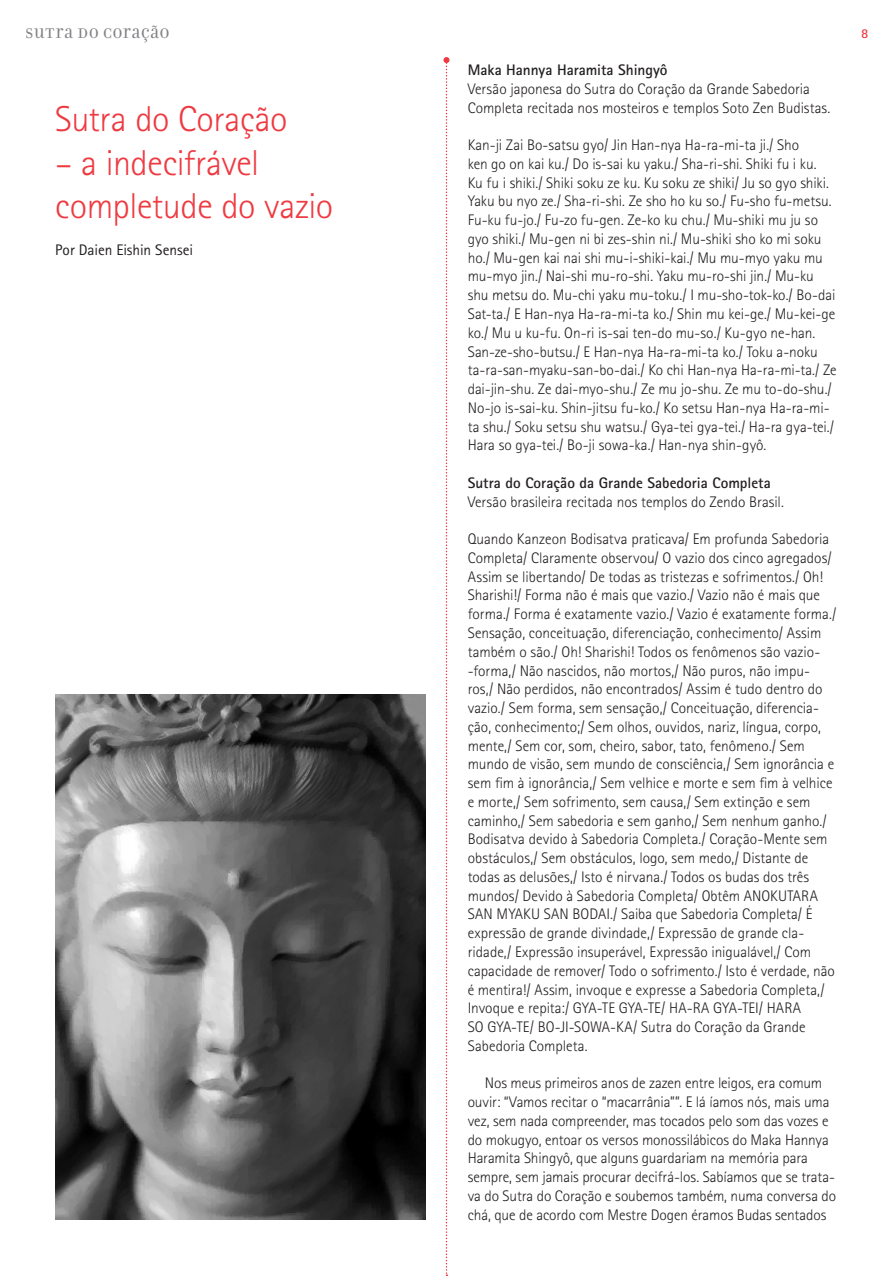
<style>
.page{position:relative;width:893px;height:1276px;background:#fff}
.page>*{position:absolute;margin:0;border:0;box-sizing:border-box;transform-origin:0 0}
.TITULO_ROTI{font:300 36px/43.2px "Rotis Sans Serif Std";letter-spacing:-.015em;color:#ee3a41}
.texto_Rotis{font:300 15.3px/18.8px "Rotis Sans Serif Std";letter-spacing:-.005em;color:#231f20}
.texto_Rotis-2{font:700 15.3px "Rotis Sans Serif Std";color:#231f20}
.assinatura_Rotis{font:15.3px "Rotis Sans Serif Std";letter-spacing:-.005em;color:#231f20}
.chapel_Filosofia{font:15px "Filosofia Unicase";letter-spacing:.055em;color:#808285}
.t1{font:700 13.5px "Rotis Sans Serif Std";color:#ee3a41}
</style>
<div class="page">
<img style="left:55px;top:694px;width:370px;height:525px">
<svg style="left:443px;top:57px;width:6px;height:1219px"></svg>
<p class="chapel_Filosofia" style="left:26px;top:24px;width:145px">SUTRA DO CORAÇÃO</p>
<p class="t1" style="left:861px;top:24px;width:9px">8</p>
<p class="TITULO_ROTI" style="left:55px;top:98px;width:234px">Sutra do Coração</p>
<p class="TITULO_ROTI" style="left:55px;top:141px;width:279px">– a indecifrável completude do vazio</p>
<p class="assinatura_Rotis" style="left:55px;top:240px;width:139px">Por Daien Eishin Sensei</p>
<p class="texto_Rotis-2" style="left:468px;top:60px;width:201px">Maka Hannya Haramita Shingyô</p>
<p class="texto_Rotis" style="left:468px;top:79px;width:364px">Versão japonesa do Sutra do Coração da Grande Sabedoria<br>Completa recitada nos mosteiros e templos Soto Zen Budistas.</p>
<p class="texto_Rotis" style="left:468px;top:136px;width:371px">Kan-ji Zai Bo-satsu gyo/ Jin Han-nya Ha-ra-mi-ta ji./ Sho<br>ken go on kai ku./ Do is-sai ku yaku./ Sha-ri-shi. Shiki fu i ku.<br>Ku fu i shiki./ Shiki soku ze ku. Ku soku ze shiki/ Ju so gyo shiki.<br>Yaku bu nyo ze./ Sha-ri-shi. Ze sho ho ku so./ Fu-sho fu-metsu.<br>Fu-ku fu-jo./ Fu-zo fu-gen. Ze-ko ku chu./ Mu-shiki mu ju so gyo shiki./ Mu-gen ni bi zes-shin ni./ Mu-shiki sho ko mi soku ho./ Mu-gen kai nai shi mu-i-shiki-kai./ Mu mu-myo yaku mu mu-myo jin./ Nai-shi mu-ro-shi. Yaku mu-ro-shi jin./ Mu-ku shu metsu do. Mu-chi yaku mu-toku./ I mu-sho-tok-ko./ Bo-dai Sat-ta./ E Han-nya Ha-ra-mi-ta ko./ Shin mu kei-ge./ Mu-kei-ge ko./ Mu u ku-fu. On-ri is-sai ten-do mu-so./ Ku-gyo ne-han.<br>San-ze-sho-butsu./ E Han-nya Ha-ra-mi-ta ko./ Toku a-noku ta-ra-san-myaku-san-bo-dai./ Ko chi Han-nya Ha-ra-mi-ta./ Ze dai-jin-shu. Ze dai-myo-shu./ Ze mu jo-shu. Ze mu to-do-shu./ No-jo is-sai-ku. Shin-jitsu fu-ko./ Ko setsu Han-nya Ha-ra-mi&shy;ta shu./ Soku setsu shu watsu./ Gya-tei gya-tei./ Ha-ra gya-tei./ Hara so gya-tei./ Bo-ji sowa-ka./ Han-nya shin-gyô.</p>
<p class="texto_Rotis-2" style="left:468px;top:473px;width:305px">Sutra do Coração da Grande Sabedoria Completa</p>
<p class="texto_Rotis" style="left:468px;top:492px;width:318px">Versão brasileira recitada nos templos do Zendo Brasil.</p>
<p class="texto_Rotis" style="left:468px;top:529px;width:370px">Quando Kanzeon Bodisatva praticava/ Em profunda Sabedoria Completa/ Claramente observou/ O vazio dos cinco agregados/ Assim se libertando/ De todas as tristezas e sofrimentos./ Oh!<br>Sharishi!/ Forma não é mais que vazio./ Vazio não é mais que forma./ Forma é exatamente vazio./ Vazio é exatamente forma./ Sensação, conceituação, diferenciação, conhecimento/ Assim também o são./ Oh! Sharishi! Todos os fenômenos são vazio--forma,/ Não nascidos, não mortos,/ Não puros, não impu&shy;ros,/ Não perdidos, não encontrados/ Assim é tudo dentro do vazio./ Sem forma, sem sensação,/ Conceituação, diferencia&shy;ção, conhecimento;/ Sem olhos, ouvidos, nariz, língua, corpo, mente,/ Sem cor, som, cheiro, sabor, tato, fenômeno./ Sem mundo de visão, sem mundo de consciência,/ Sem ignorância e sem fim à ignorância,/ Sem velhice e morte e sem fim à velhice e morte,/ Sem sofrimento, sem causa,/ Sem extinção e sem caminho,/ Sem sabedoria e sem ganho,/ Sem nenhum ganho./ Bodisatva devido à Sabedoria Completa./ Coração-Mente sem obstáculos,/ Sem obstáculos, logo, sem medo,/ Distante de todas as delusões,/ Isto é nirvana./ Todos os budas dos três mundos/ Devido à Sabedoria Completa/ Obtêm ANOKUTARA SAN MYAKU SAN BODAI./ Saiba que Sabedoria Completa/ É expressão de grande divindade,/ Expressão de grande cla&shy;ridade,/ Expressão insuperável, Expressão inigualável,/ Com capacidade de remover/ Todo o sofrimento./ Isto é verdade, não é mentira!/ Assim, invoque e expresse a Sabedoria Completa,/ Invoque e repita:/ GYA-TE GYA-TE/ HA-RA GYA-TEI/ HARA<br>SO GYA-TE/ BO-JI-SOWA-KA/ Sutra do Coração da Grande Sabedoria Completa.</p>
<p class="texto_Rotis" style="left:468px;top:1073px;width:370px;text-indent:17px">Nos meus primeiros anos de zazen entre leigos, era comum ouvir: “Vamos recitar o “macarrânia””. E lá íamos nós, mais uma vez, sem nada compreender, mas tocados pelo som das vozes e do mokugyo, entoar os versos monossilábicos do Maka Hannya Haramita Shingyô, que alguns guardariam na memória para sempre, sem jamais procurar decifrá-los. Sabíamos que se trata&shy;va do Sutra do Coração e soubemos também, numa conversa do chá, que de acordo com Mestre Dogen éramos Budas sentados</p>
</div>
